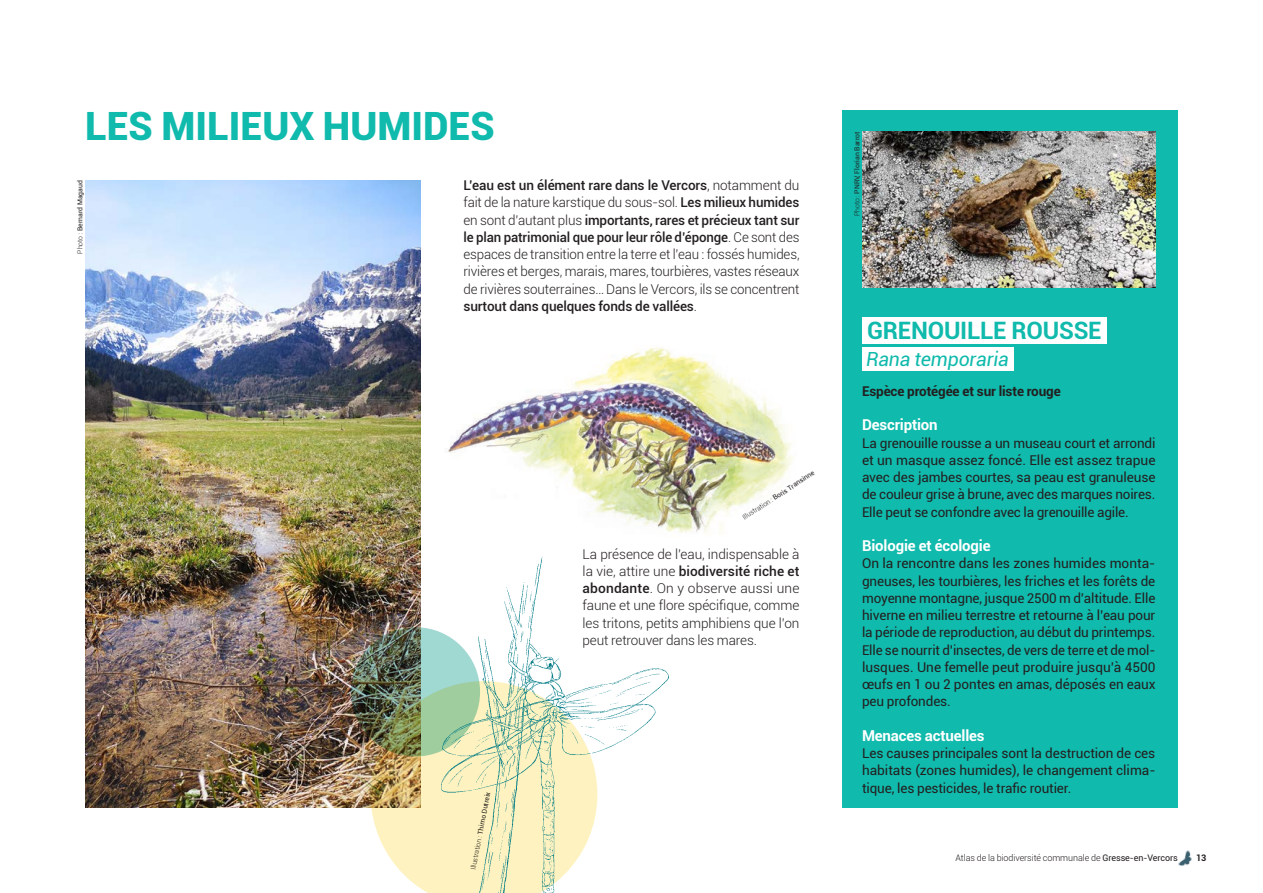
<style>
.page{position:relative;width:1263px;height:893px;background:#fff}
.page>*{position:absolute;margin:0;border:0;box-sizing:border-box;transform-origin:0 0}
.titre_1{font:900 39px "Roboto";color:#10baac}
.texte_1{font:700 24px "Roboto";letter-spacing:-.01em;color:#10baac}
.texte_1-2{font:italic 19.5px "Roboto";letter-spacing:-.01em;color:#10baac}
.texte_1-3{font:700 15px "Roboto";letter-spacing:-.01em;color:#fff}
.texte_1-4{font:13.5px/17.2px "Roboto";letter-spacing:-.01em;color:#231f20;text-align:justify}
.texte_1-5{font:300 13.5px/17.2px "Roboto";letter-spacing:-.01em;color:#231f20;text-align:justify}
.texte_1-6{font:700 13.5px "Roboto";letter-spacing:-.01em;color:#231f20}
.t1{font:300 9px "Roboto";letter-spacing:-.01em;color:#231f20}
.t2{font:700 9px "Roboto";color:#231f20}
._11-CREDITS_PHOTOS{font:6.9px "Roboto";color:#231f20}
._11-CREDITS_PHOTOS-2{font:300 6.9px "Roboto";color:#231f20}
.s1{font-weight:500}
.s2{font-weight:300}
.s3{font-weight:400}
</style>
<div class="page">
<img style="left:1178px;top:850px;width:14px;height:16px">
<img style="left:85px;top:180px;width:336px;height:628px">
<div style="left:842px;top:111px;width:336px;height:697px;background:#10baac"></div>
<img style="left:862px;top:132px;width:293px;height:156px">
<div style="left:862px;top:317px;width:244px;height:26px;background:#fff"></div>
<div style="left:862px;top:347px;width:151px;height:23px;background:#fff"></div>
<img style="left:351px;top:627px;width:129px;height:129px;border-radius:50%">
<img style="left:371px;top:681px;width:38px;height:198px">
<img style="left:409px;top:544px;width:260px;height:349px">
<img style="left:446px;top:347px;width:347px;height:186px">
<p class="titre_1" style="left:85px;top:98px;width:411px">LES MILIEUX HUMIDES</p>
<p class="texte_1-5" style="left:463px;top:176px;width:338px"><span class="s1">L’eau est un élément rare dans le Vercors</span>, notamment du fait de la nature karstique du sous-sol. <span class="s1">Les milieux humides </span>en sont d’autant plus <span class="s1">importants, rares et précieux tant sur le plan patrimonial que pour leur rôle d’éponge</span>. Ce sont des espaces de transition entre la terre et l’eau : fossés humides, rivières et berges, marais, mares, tourbières, vastes réseaux de rivières souterraines… Dans le Vercors, ils se concentrent <span class="s1">surtout dans quelques fonds de vallées</span>.</p>
<p class="_11-CREDITS_PHOTOS" style="left:75px;top:253px;width:75px;rotate:-90deg"><span class="s2">Photo :</span> Bernard Magaud</p>
<p class="_11-CREDITS_PHOTOS" style="left:740px;top:514px;width:86px;rotate:-33deg"><span class="s2">Illustration :</span> Boris Transinne</p>
<p class="_11-CREDITS_PHOTOS-2" style="left:468px;top:869px;width:81px;rotate:-79deg">Illustration : <span class="s3">Thimo Dutreix</span></p>
<p class="texte_1-5" style="left:583px;top:545px;width:218px">La présence de l’eau, indispensable à la vie, attire une <span class="s1">biodiversité riche et abondante</span>. On y observe aussi une faune et une flore spécifique, comme les tritons, petits amphibiens que l’on peut retrouver dans les mares.</p>
<p class="_11-CREDITS_PHOTOS" style="left:852px;top:216px;width:86px;rotate:-90deg"><span class="s2">Photo :</span> PNRV, Florian Barrot</p>
<p class="texte_1" style="left:867px;top:314px;width:236px">GRENOUILLE ROUSSE</p>
<p class="texte_1-2" style="left:866px;top:346px;width:144px">Rana temporaria</p>
<p class="texte_1-6" style="left:862px;top:382px;width:200px">Espèce protégée et sur liste rouge</p>
<p class="texte_1-3" style="left:862px;top:414px;width:77px">Description</p>
<p class="texte_1-4" style="left:862px;top:434px;width:295px">La grenouille rousse a un museau court et arrondi et un masque assez foncé. Elle est assez trapue avec des jambes courtes, sa peau est granuleuse de couleur grise à brune, avec des marques noires.<br>Elle peut se confondre avec la grenouille agile.</p>
<p class="texte_1-3" style="left:862px;top:535px;width:130px">Biologie et écologie</p>
<p class="texte_1-4" style="left:862px;top:554px;width:295px">On la rencontre dans les zones humides monta&shy;gneuses, les tourbières, les friches et les forêts de moyenne montagne, jusque 2500 m d’altitude. Elle hiverne en milieu terrestre et retourne à l’eau pour la période de reproduction, au début du printemps.<br>Elle se nourrit d’insectes, de vers de terre et de mol&shy;lusques. Une femelle peut produire jusqu’à 4500 œufs en 1 ou 2 pontes en amas, déposés en eaux peu profondes.</p>
<p class="texte_1-3" style="left:862px;top:725px;width:124px">Menaces actuelles</p>
<p class="texte_1-4" style="left:862px;top:744px;width:295px">Les causes principales sont la destruction de ces habitats (zones humides), le changement clima&shy;tique, les pesticides, le trafic routier.</p>
<p class="t1" style="left:955px;top:852px;width:224px">Atlas de la biodiversité communale de <span class="s3">Gresse-en-Vercors</span></p>
<p class="t2" style="left:1196px;top:852px;width:12px">13</p>
</div>
